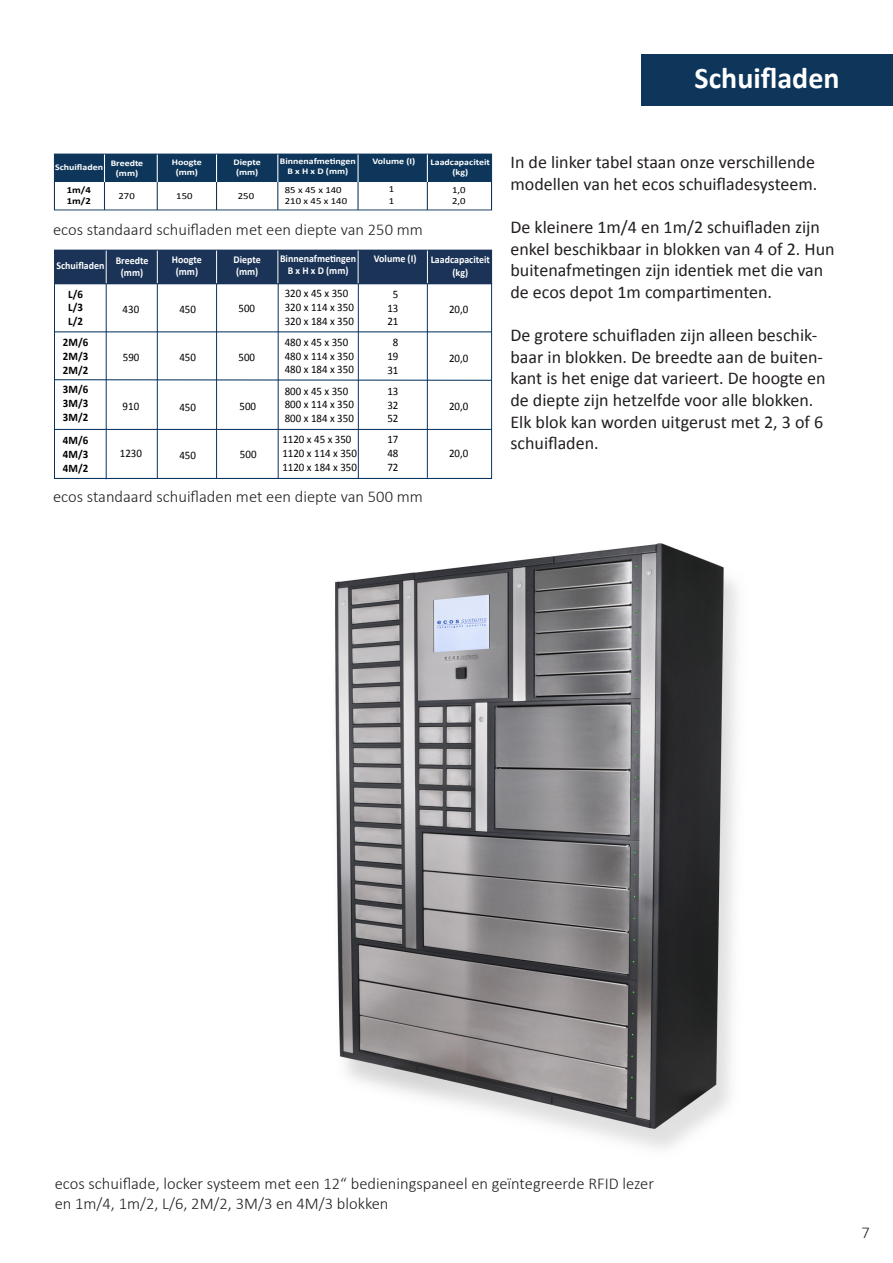
<style>
.page{position:relative;width:893px;height:1263px;background:#fff}
.page>*{position:absolute;margin:0;border:0;box-sizing:border-box;transform-origin:0 0}
.t1{font:700 30px "Calibri";color:#fff}
.t2{font:18px/21.6px "Calibri";color:#231f20}
.t3{font:300 16.5px "Calibri";color:#231f20}
.t4{font:11.4px/13.8px "Calibri";color:#000;scale:.95 1}
.t5{font:700 11.4px/13.8px "Calibri";color:#000;text-align:justify;scale:.95 1}
.t6{font:700 10.5px/12.6px "Calibri";color:#fff;text-align:center;scale:.95 1}
.t7{font:9.45px/11.2px "Calibri";color:#000001;scale:1.14 1}
.t8{font:700 9.45px/11.2px "Calibri";color:#000001;scale:1.14 1}
.t9{font:700 8.7px/10.5px "Calibri";color:#fff;text-align:center;scale:1.14 1}
</style>
<div class="page">
<div style="left:641px;top:54px;width:252px;height:51px;background:#0d365a"></div>
<div style="left:54px;top:154px;width:437px;height:28px;background:#0e365a"></div>
<svg style="left:427px;top:156px;width:1px;height:52px"></svg>
<svg style="left:358px;top:156px;width:1px;height:52px"></svg>
<svg style="left:277px;top:156px;width:1px;height:52px"></svg>
<svg style="left:216px;top:156px;width:1px;height:52px"></svg>
<svg style="left:157px;top:156px;width:1px;height:52px"></svg>
<svg style="left:104px;top:156px;width:1px;height:52px"></svg>
<div style="left:54px;top:154px;width:438px;height:56px;border:1px solid #0e365a"></div>
<div style="left:54px;top:283px;width:438px;height:196px;border:1px solid #00305b"></div>
<hr style="left:55px;top:331px;width:437px;height:1px;background:#00305b">
<svg style="left:54px;top:379px;width:438px;height:2px"></svg>
<hr style="left:55px;top:429px;width:437px;height:1px;background:#00305b">
<hr style="left:106px;top:283px;width:1px;height:196px;background:#00305b">
<hr style="left:157px;top:283px;width:1px;height:196px;background:#00305b">
<hr style="left:216px;top:283px;width:1px;height:196px;background:#00305b">
<hr style="left:278px;top:283px;width:1px;height:195px;background:#00305b">
<hr style="left:358px;top:284px;width:1px;height:195px;background:#00305b">
<hr style="left:427px;top:283px;width:1px;height:195px;background:#00305b">
<div style="left:55px;top:250px;width:437px;height:34px;background:#1a3357"></div>
<hr style="left:427px;top:250px;width:1px;height:34px;background:#fff">
<hr style="left:358px;top:250px;width:1px;height:34px;background:#fff">
<hr style="left:277px;top:250px;width:1px;height:34px;background:#fff">
<hr style="left:216px;top:250px;width:1px;height:34px;background:#fff">
<hr style="left:157px;top:250px;width:1px;height:34px;background:#fff">
<hr style="left:106px;top:250px;width:1px;height:34px;background:#fff">
<img style="left:335px;top:543px;width:403px;height:605px">
<p class="t1" style="left:694px;top:57px;width:147px">Schuifladen</p>
<p class="t9" style="left:111px;top:157px;width:30px">Breedte (mm)</p>
<p class="t9" style="left:172px;top:156px;width:28px">Hoogte (mm)</p>
<p class="t9" style="left:234px;top:156px;width:25px;text-align:left">Diepte (mm)</p>
<p class="t9" style="left:280px;top:155px;width:68px">Binnenafmetingen<br>B x H x D (mm)</p>
<p class="t9" style="left:372px;top:156px;width:39px">Volume (I)</p>
<p class="t9" style="left:431px;top:156px;width:54px">Laadcapaciteit (kg)</p>
<p class="t9" style="left:55px;top:161px;width:44px">Schuifladen</p>
<p class="t8" style="left:67px;top:184px;width:23px">1m/4<br>1m/2</p>
<p class="t7" style="left:119px;top:190px;width:16px">270</p>
<p class="t7" style="left:176px;top:189px;width:16px">150</p>
<p class="t7" style="left:238px;top:190px;width:16px">250</p>
<p class="t7" style="left:285px;top:183px;width:56px">85 x 45 x 140<br>210 x 45 x 140</p>
<p class="t7" style="left:389px;top:183px;width:6px">1<br>1</p>
<p class="t7" style="left:452px;top:184px;width:13px">1,0<br>2,0</p>
<p class="t3" style="left:53px;top:219px;width:371px">ecos standaard schuifladen met een diepte van 250 mm</p>
<p class="t6" style="left:56px;top:259px;width:52px">Schuifladen</p>
<p class="t6" style="left:116px;top:254px;width:36px">Breedte (mm)</p>
<p class="t6" style="left:172px;top:253px;width:33px">Hoogte (mm)</p>
<p class="t6" style="left:234px;top:253px;width:30px;text-align:left">Diepte (mm)</p>
<p class="t6" style="left:280px;top:251px;width:82px">Binnenafmetingen<br>B x H x D (mm)</p>
<p class="t6" style="left:374px;top:252px;width:46px">Volume (I)</p>
<p class="t6" style="left:431px;top:253px;width:64px">Laadcapaciteit (kg)</p>
<p class="t5" style="left:68px;top:286px;width:17px">L/6<br>L/3<br>L/2</p>
<p class="t5" style="left:63px;top:335px;width:28px">2M/6<br>2M/3<br>2M/2</p>
<p class="t5" style="left:63px;top:382px;width:28px">3M/6<br>3M/3<br>3M/2</p>
<p class="t5" style="left:63px;top:433px;width:28px">4M/6<br>4M/3<br>4M/2</p>
<p class="t4" style="left:123px;top:302px;width:19px">430</p>
<p class="t4" style="left:179px;top:302px;width:19px">450</p>
<p class="t4" style="left:123px;top:350px;width:19px">590</p>
<p class="t4" style="left:123px;top:398px;width:19px">910</p>
<p class="t4" style="left:120px;top:446px;width:25px">1230</p>
<p class="t4" style="left:179px;top:350px;width:19px">450</p>
<p class="t4" style="left:179px;top:400px;width:19px">450</p>
<p class="t4" style="left:179px;top:447px;width:19px">450</p>
<p class="t4" style="left:238px;top:301px;width:19px">500</p>
<p class="t4" style="left:238px;top:350px;width:19px">500</p>
<p class="t4" style="left:239px;top:399px;width:19px">500</p>
<p class="t4" style="left:240px;top:446px;width:19px">500</p>
<p class="t4" style="left:285px;top:286px;width:74px">320 x 45 x 350<br>320 x 114 x 350<br>320 x 184 x 350</p>
<p class="t4" style="left:285px;top:335px;width:74px">480 x 45 x 350<br>480 x 114 x 350<br>480 x 184 x 350</p>
<p class="t4" style="left:285px;top:383px;width:74px">800 x 45 x 350<br>800 x 114 x 350<br>800 x 184 x 350</p>
<p class="t4" style="left:282px;top:432px;width:80px">1120 x 45 x 350<br>1120 x 114 x 350<br>1120 x 184 x 350</p>
<p class="t4" style="left:387px;top:287px;width:13px;text-align:center">5<br>13<br>21</p>
<p class="t4" style="left:387px;top:335px;width:13px;text-align:center">8<br>19<br>31</p>
<p class="t4" style="left:387px;top:384px;width:13px;text-align:justify">13<br>32<br>52</p>
<p class="t4" style="left:387px;top:432px;width:13px;text-align:justify">17<br>48<br>72</p>
<p class="t3" style="left:53px;top:486px;width:371px">ecos standaard schuifladen met een diepte van 500 mm</p>
<p class="t4" style="left:449px;top:302px;width:22px">20,0</p>
<p class="t4" style="left:449px;top:350px;width:22px">20,0</p>
<p class="t4" style="left:449px;top:399px;width:22px">20,0</p>
<p class="t4" style="left:449px;top:446px;width:22px">20,0</p>
<p class="t2" style="left:510px;top:151px;width:308px">In de linker tabel staan onze verschillende modellen van het ecos schuifladesysteem.</p>
<p class="t2" style="left:510px;top:216px;width:326px">De kleinere 1m/4 en 1m/2 schuifladen zijn enkel beschikbaar in blokken van 4 of 2. Hun buitenafmetingen zijn identiek met die van de ecos depot 1m compartimenten.</p>
<p class="t2" style="left:510px;top:324px;width:317px">De grotere schuifladen zijn alleen beschik&shy;baar in blokken. De breedte aan de buiten&shy;kant is het enige dat varieert. De hoogte en de diepte zijn hetzelfde voor alle blokken.<br>Elk blok kan worden uitgerust met 2, 3 of 6 schuifladen.</p>
<p class="t3" style="left:55px;top:1173px;width:601px">ecos schuiflade, locker systeem met een 12“ bedieningspaneel en geïntegreerde RFID lezer</p>
<p class="t3" style="left:55px;top:1193px;width:335px">en 1m/4, 1m/2, L/6, 2M/2, 3M/3 en 4M/3 blokken</p>
<p class="t3" style="left:861px;top:1223px;width:10px">7</p>
</div>
